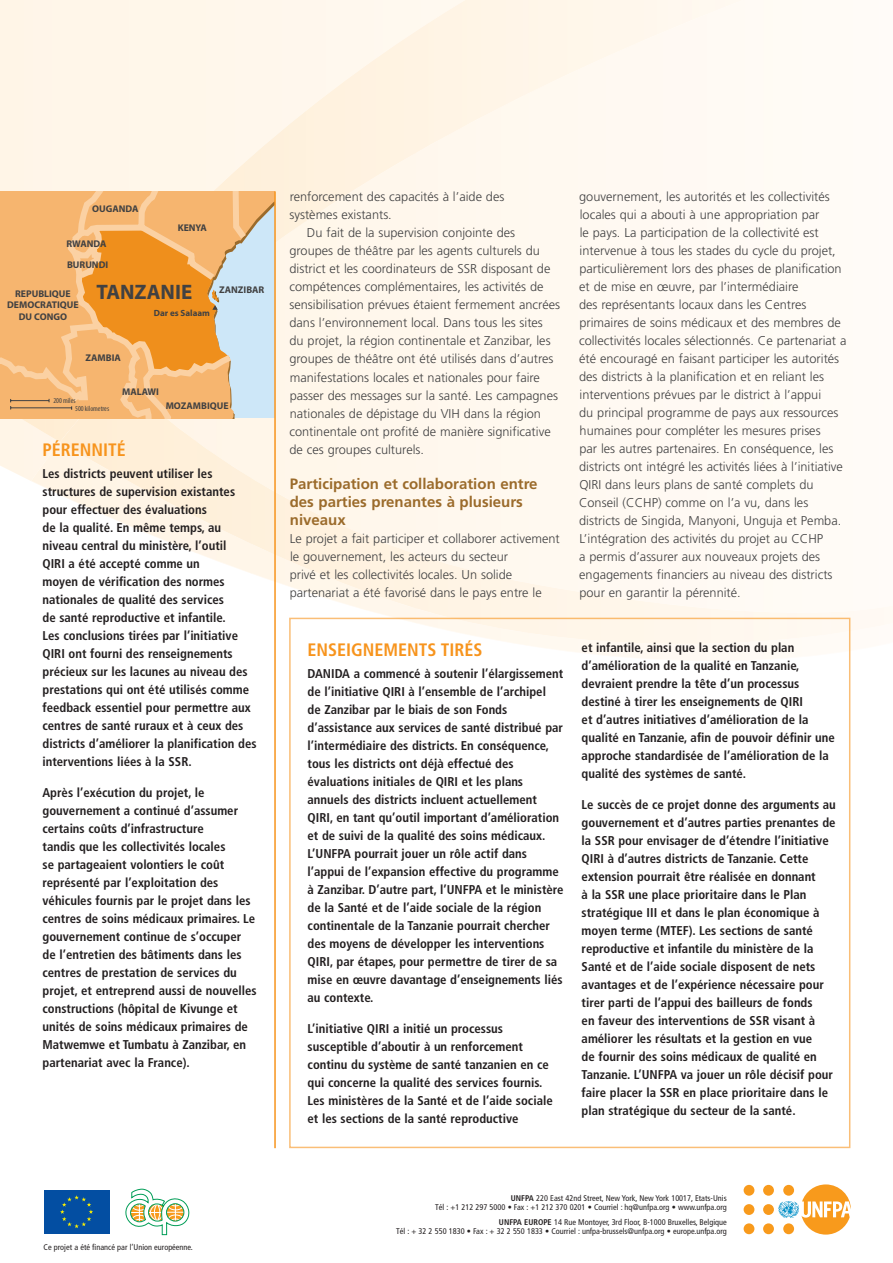
<style>
.page{position:relative;width:893px;height:1263px;background:#fff}
.page>*{position:absolute;margin:0;border:0;box-sizing:border-box;transform-origin:0 0}
.t1{font:700 21px "Myriad Pro";color:#414142}
.t2{font:700 condensed 18px "Frutiger";color:#f7941d}
.t3{font:700 15px/18px "Frutiger";color:#9b6b2b}
.t4{font:700 condensed 12.75px/18px "Frutiger";color:#231f20}
.t5{font:300 12.75px/18px "Frutiger";color:#414142}
.t6{font:700 9.75px/11.7px "Myriad Pro";color:#414142;text-align:center}
.t7{font:700 9px "Myriad Pro";color:#414142}
.t8{font:condensed 8.25px/9.9px "Frutiger";color:#231f20;text-align:right}
.t9{font:condensed 7.5px/7.6px "Myriad Pro";color:#414142}
.s1{font-weight:700}
</style>
<div class="page">
<div style="left:0;top:0;width:79px;height:481px;background:#fff5e9"></div>
<img style="left:31px;top:442px;width:29px;height:53px">
<img style="left:0;top:418px;width:20px;height:24px">
<img style="left:60px;top:376px;width:833px;height:268px">
<img style="left:343px;top:526px;width:27px;height:11px">
<img style="left:20px;top:418px;width:40px;height:24px">
<img style="left:60px;top:418px;width:58px;height:24px">
<svg style="left:256px;top:191px;width:18px;height:227px;background:#cfe0e8"></svg>
<svg style="left:0;top:191px;width:256px;height:227px;background:#f0bd84"></svg>
<svg style="left:79px;top:228px;width:151px;height:149px;background:#efa44c"></svg>
<hr style="left:11px;top:400px;width:38px;height:1px;background:#414142">
<hr style="left:11px;top:407px;width:61px;height:1px;background:#414142">
<hr style="left:274px;top:191px;width:2px;height:957px;background:#f7941d">
<div style="left:43px;top:1189px;width:68px;height:46px;background:#034ea2"></div>
<svg style="left:60px;top:1195px;width:33px;height:33px"></svg>
<div style="left:763px;top:1204px;width:11px;height:11px;background:#f89a1c;border-radius:50%"></div>
<div style="left:763px;top:1223px;width:11px;height:11px;background:#f89a1c;border-radius:50%"></div>
<div style="left:763px;top:1185px;width:11px;height:11px;background:#f89a1c;border-radius:50%"></div>
<div style="left:744px;top:1204px;width:10px;height:11px;background:#f89a1c;border-radius:50%"></div>
<div style="left:744px;top:1223px;width:10px;height:11px;background:#f89a1c;border-radius:50%"></div>
<div style="left:744px;top:1185px;width:10px;height:11px;background:#f89a1c;border-radius:50%"></div>
<svg style="left:778px;top:1184px;width:73px;height:50px"></svg>
<svg style="left:125px;top:1189px;width:64px;height:46px"></svg>
<p class="t6" style="left:92px;top:203px;width:48px">OUGANDA</p>
<p class="t6" style="left:67px;top:238px;width:42px">RWANDA</p>
<p class="t6" style="left:67px;top:259px;width:43px">BURUNDI</p>
<p class="t6" style="left:178px;top:222px;width:31px">KENYA</p>
<p class="t6" style="left:7px;top:288px;width:73px">REPUBLIQUE<br>DEMOCRATIQUE<br>DU CONGO</p>
<h1 class="t1" style="left:96px;top:280px;width:97px">TANZANIE</h1>
<p class="t7" style="left:154px;top:308px;width:58px">Dar es Salaam</p>
<p class="t6" style="left:219px;top:284px;width:47px">ZANZIBAR</p>
<p class="t6" style="left:85px;top:352px;width:37px">ZAMBIA</p>
<p class="t6" style="left:122px;top:386px;width:38px">MALAWI</p>
<p class="t9" style="left:75px;top:397px;width:36px;text-indent:-22px">200 miles<br>500 kilometres</p>
<h2 class="t2" style="left:43px;top:439px;width:85px">PÉRENNITÉ</h2>
<p class="t4" style="left:43px;top:465px;width:216px">Les districts peuvent utiliser les structures de supervision existantes pour effectuer des évaluations<br>de la qualité. En même temps, au niveau central du ministère, l’outil<br>QIRI a été accepté comme un<br>moyen de vérification des normes nationales de qualité des services<br>de santé reproductive et infantile.<br>Les conclusions tirées par l’initiative QIRI ont fourni des renseignements précieux sur les lacunes au niveau des prestations qui ont été utilisés comme feedback essentiel pour permettre aux centres de santé ruraux et à ceux des districts d’améliorer la planification des interventions liées à la SSR.</p>
<p class="t4" style="left:43px;top:783px;width:216px">Après l’exécution du projet, le gouvernement a continué d’assumer certains coûts d’infrastructure<br>tandis que les collectivités locales<br>se partageaient volontiers le coût représenté par l’exploitation des véhicules fournis par le projet dans les centres de soins médicaux primaires. Le gouvernement continue de s’occuper de l’entretien des bâtiments dans les centres de prestation de services du projet, et entreprend aussi de nouvelles constructions (hôpital de Kivunge et unités de soins médicaux primaires de Matwemwe et Tumbatu à Zanzibar, en partenariat avec la France).</p>
<p class="t6" style="left:166px;top:400px;width:65px">MOZAMBIQUE</p>
<p class="t5" style="left:289px;top:188px;width:216px">renforcement des capacités à l’aide des systèmes existants.</p>
<p class="t5" style="left:289px;top:224px;width:272px;text-indent:18px">Du fait de la supervision conjointe des groupes de théâtre par les agents culturels du district et les coordinateurs de SSR disposant de compétences complémentaires, les activités de sensibilisation prévues étaient fermement ancrées dans l’environnement local. Dans tous les sites du projet, la région continentale et Zanzibar, les groupes de théâtre ont été utilisés dans d’autres manifestations locales et nationales pour faire passer des messages sur la santé. Les campagnes nationales de dépistage du VIH dans la région continentale ont profité de manière significative de ces groupes culturels.</p>
<p class="t3" style="left:290px;top:475px;width:249px">Participation et collaboration entre des parties prenantes à plusieurs niveaux</p>
<p class="t5" style="left:290px;top:530px;width:271px">Le projet a fait participer et collaborer activement le gouvernement, les acteurs du secteur<br>privé et les collectivités locales. Un solide partenariat a été favorisé dans le pays entre le</p>
<h2 class="t2" style="left:308px;top:639px;width:176px">ENSEIGNEMENTS TIRÉS</h2>
<p class="t4" style="left:308px;top:665px;width:258px">DANIDA a commencé à soutenir l’élargissement de l’initiative QIRI à l’ensemble de l’archipel<br>de Zanzibar par le biais de son Fonds d’assistance aux services de santé distribué par l’intermédiaire des districts. En conséquence, tous les districts ont déjà effectué des évaluations initiales de QIRI et les plans annuels des districts incluent actuellement QIRI, en tant qu’outil important d’amélioration et de suivi de la qualité des soins médicaux.<br>L’UNFPA pourrait jouer un rôle actif dans l’appui de l’expansion effective du programme à Zanzibar. D’autre part, l’UNFPA et le ministère de la Santé et de l’aide sociale de la région continentale de la Tanzanie pourrait chercher des moyens de développer les interventions QIRI, par étapes, pour permettre de tirer de sa mise en œuvre davantage d’enseignements liés au contexte.</p>
<p class="t4" style="left:308px;top:1020px;width:247px">L’initiative QIRI a initié un processus susceptible d’aboutir à un renforcement continu du système de santé tanzanien en ce qui concerne la qualité des services fournis.<br>Les ministères de la Santé et de l’aide sociale et les sections de la santé reproductive</p>
<p class="t5" style="left:579px;top:188px;width:269px">gouvernement, les autorités et les collectivités locales qui a abouti à une appropriation par<br>le pays. La participation de la collectivité est intervenue à tous les stades du cycle du projet, particulièrement lors des phases de planification et de mise en œuvre, par l’intermédiaire<br>des représentants locaux dans les Centres primaires de soins médicaux et des membres de collectivités locales sélectionnés. Ce partenariat a été encouragé en faisant participer les autorités des districts à la planification et en reliant les interventions prévues par le district à l’appui<br>du principal programme de pays aux ressources humaines pour compléter les mesures prises<br>par les autres partenaires. En conséquence, les districts ont intégré les activités liées à l’initiative QIRI dans leurs plans de santé complets du Conseil (CCHP) comme on l’a vu, dans les districts de Singida, Manyoni, Unguja et Pemba.<br>L’intégration des activités du projet au CCHP<br>a permis d’assurer aux nouveaux projets des engagements financiers au niveau des districts pour en garantir la pérennité.</p>
<p class="t4" style="left:582px;top:639px;width:255px">et infantile, ainsi que la section du plan d’amélioration de la qualité en Tanzanie, devraient prendre la tête d’un processus destiné à tirer les enseignements de QIRI<br>et d’autres initiatives d’amélioration de la qualité en Tanzanie, afin de pouvoir définir une approche standardisée de l’amélioration de la qualité des systèmes de santé.</p>
<p class="t4" style="left:582px;top:795px;width:256px">Le succès de ce projet donne des arguments au gouvernement et d’autres parties prenantes de la SSR pour envisager de d’étendre l’initiative QIRI à d’autres districts de Tanzanie. Cette extension pourrait être réalisée en donnant<br>à la SSR une place prioritaire dans le Plan stratégique III et dans le plan économique à moyen terme (MTEF). Les sections de santé reproductive et infantile du ministère de la Santé et de l’aide sociale disposent de nets avantages et de l’expérience nécessaire pour tirer parti de l’appui des bailleurs de fonds<br>en faveur des interventions de SSR visant à améliorer les résultats et la gestion en vue<br>de fournir des soins médicaux de qualité en Tanzanie. L’UNFPA va jouer un rôle décisif pour faire placer la SSR en place prioritaire dans le plan stratégique du secteur de la santé.</p>
<p class="t8" style="left:44px;top:1242px;width:151px">Ce projet a été financé par l’Union européenne.</p>
<p class="t8" style="left:435px;top:1193px;width:293px"><span class="s1">UNFPA</span> 220 East 42nd Street, New York, New York 10017, Etats-Unis<br>Tél : +1 212 297 5000 • Fax : +1 212 370 0201 • Courriel : hq@unfpa.org • www.unfpa.org</p>
<p class="t8" style="left:396px;top:1217px;width:332px"><span class="s1">UNFPA EUROPE</span> 14 Rue Montoyer, 3rd Floor, B-1000 Bruxelles, Belgique<br>Tél : + 32 2 550 1830 • Fax : + 32 2 550 1833 • Courriel : unfpa-brussels@unfpa.org • europe.unfpa.org</p>
</div>
